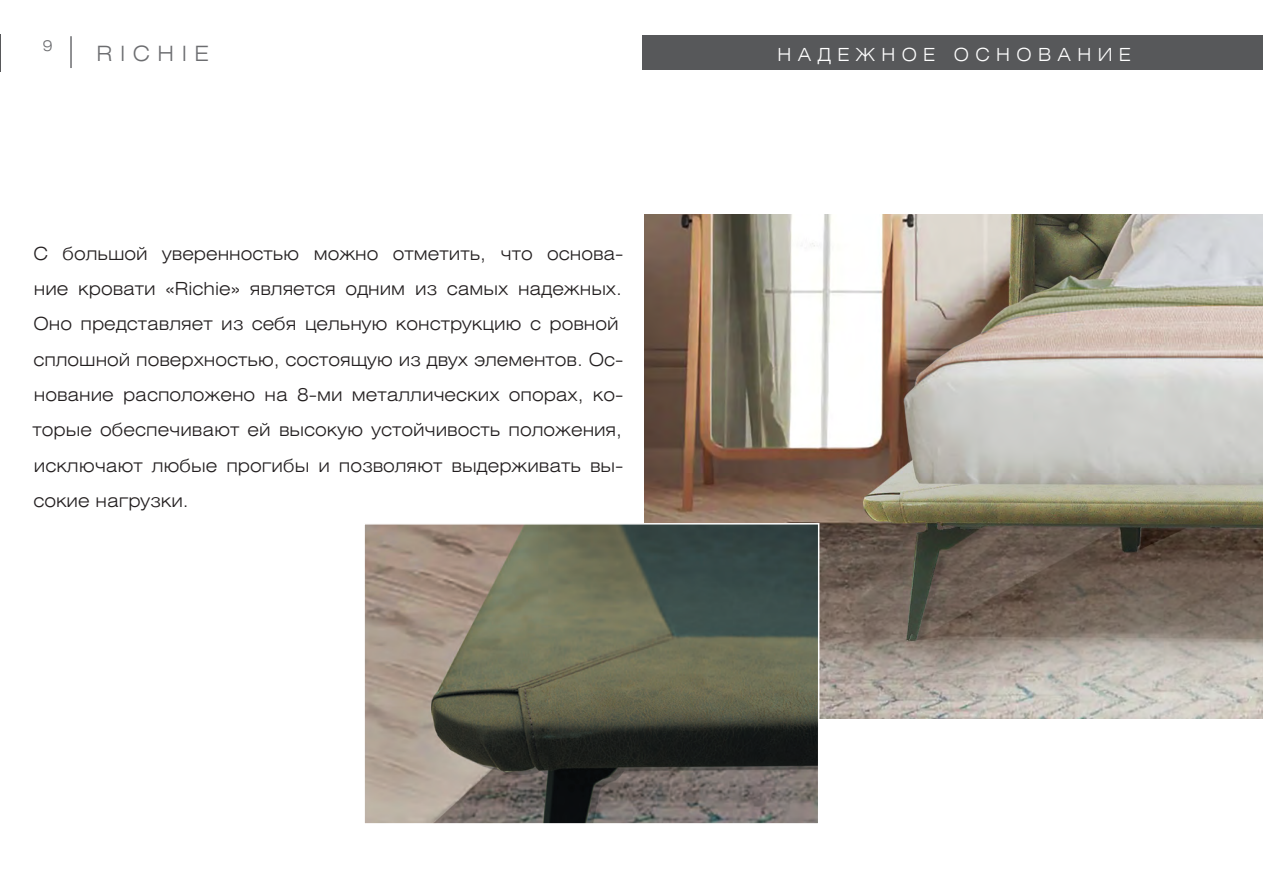
<style>
.page{position:relative;width:1263px;height:893px;background:#fff}
.page>*{position:absolute;margin:0;border:0;box-sizing:border-box;transform-origin:0 0}
.t1{font:21px "Helios Ext Light C";letter-spacing:.36em;color:#6c6d70}
.t2{font:18px/35.2px "Helios Ext Light C";color:#231f20}
.t3{font:18px "Helios Ext Light C";letter-spacing:.36em;color:#fff}
.t4{font:15px "Helios Ext Light C";color:#6c6d70}
</style>
<div class="page">
<div style="left:642px;top:35px;width:621px;height:35px;background:#57585a"></div>
<hr style="left:0;top:34px;width:1px;height:37px;background:#57585a">
<img style="left:644px;top:215px;width:619px;height:504px">
<img style="left:366px;top:526px;width:450px;height:296px">
<div style="left:363px;top:523px;width:456px;height:302px;border:2px solid #fff"></div>
<hr style="left:70px;top:36px;width:2px;height:32px;background:#6c6d70">
<p class="t4" style="left:43px;top:36px;width:11px">9</p>
<p class="t1" style="left:97px;top:41px;width:114px">RICHIE</p>
<p class="t2" style="left:32px;top:235px;width:592px">С большой уверенностью можно отметить, что основа&shy;ние кровати «Richie» является одним из самых надежных.<br>Оно представляет из себя цельную конструкцию с ровной сплошной поверхностью, состоящую из двух элементов. Ос&shy;нование расположено на 8-ми металлических опорах, ко&shy;торые обеспечивают ей высокую устойчивость положения, исключают любые прогибы и позволяют выдерживать вы&shy;сокие нагрузки.</p>
<p class="t3" style="left:777px;top:43px;width:355px">НАДЕЖНОЕ ОСНОВАНИЕ</p>
</div>
